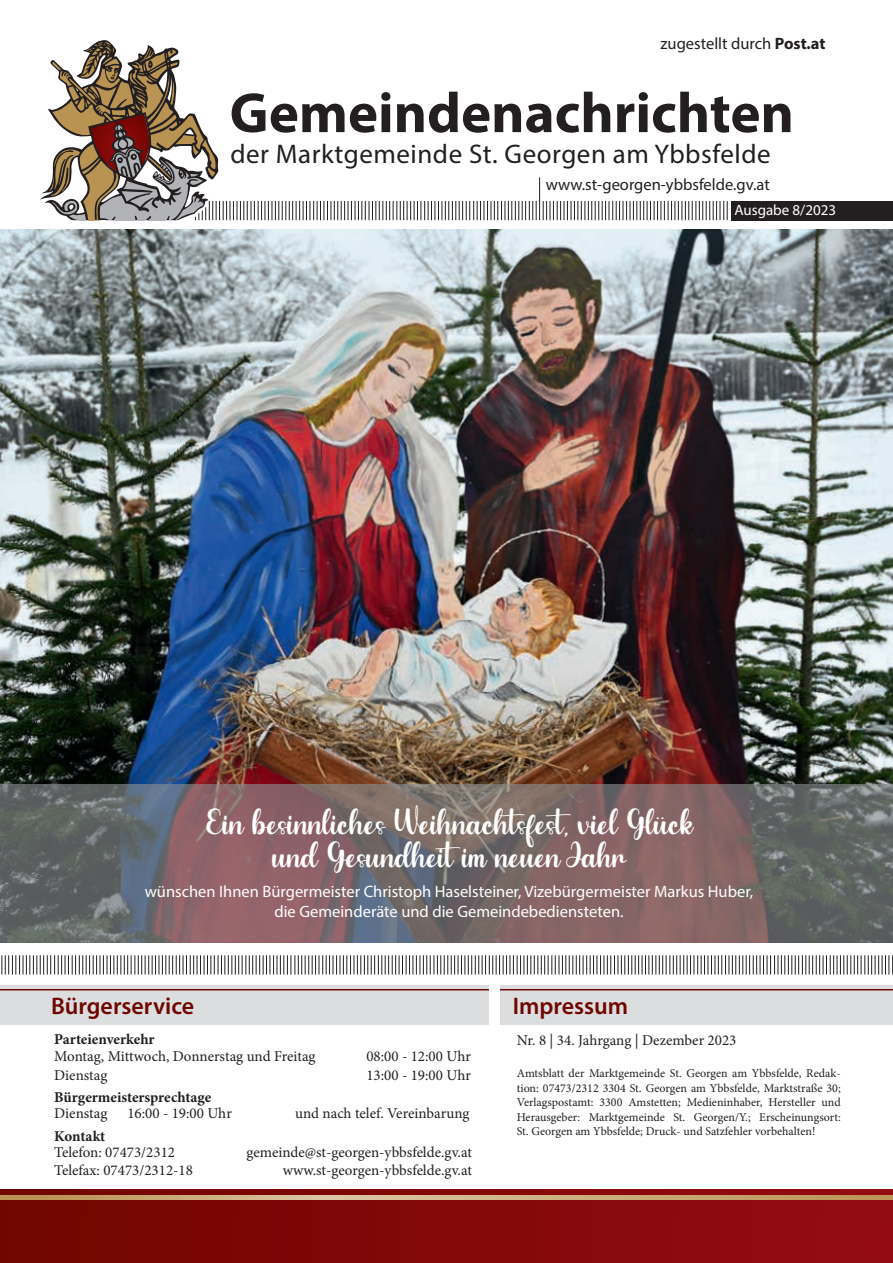
<style>
.page{position:relative;width:893px;height:1263px;background:#fff}
.page>*{position:absolute;margin:0;border:0;box-sizing:border-box;transform-origin:0 0}
.t1{font:700 57px "Myriad Pro";color:#231f20}
.t2{font:27px/32.4px "Chocolate";color:#fff;text-align:center}
.t3{font:27px "Myriad Pro";letter-spacing:.02em;color:#231f20}
.t4{font:600 24px "Myriad Pro";color:#700600}
.t5{font:16.5px/19.8px "Myriad Pro";color:#fff;text-align:center}
.t6{font:16.5px "Myriad Pro";color:#231f20}
.t7{font:15px/18px "Minion Pro";color:#231f20}
.t8{font:700 15px "Minion Pro";letter-spacing:-.005em;color:#231f20}
.t9{font:15px "Myriad Pro";color:#fff}
.t10{font:12px/14.4px "Minion Pro";color:#231f20;text-align:justify}
.s1{font-weight:700}
</style>
<div class="page">
<hr style="left:539px;top:177px;width:1px;height:43px;background:#231f20">
<svg style="left:543px;top:201px;width:185px;height:19px"></svg>
<svg style="left:1px;top:955px;width:892px;height:19px"></svg>
<svg style="left:40px;top:40px;width:497px;height:180px"></svg>
<div style="left:731px;top:201px;width:162px;height:19px;background:#231f20"></div>
<div style="left:0;top:1189px;width:893px;height:74px;background:linear-gradient(to right,#740a02,#961015)"></div>
<svg style="left:0;top:1195px;width:893px;height:4px;background:#caab79"></svg>
<div style="left:500px;top:985px;width:393px;height:39px;background:#dcdddf"></div>
<div style="left:0;top:985px;width:489px;height:39px;background:#dcdddf"></div>
<hr style="left:500px;top:989px;width:393px;height:1px;background:#700600">
<hr style="left:0;top:989px;width:489px;height:1px;background:#700600">
<img style="left:0;top:229px;width:893px;height:555px">
<svg style="left:0;top:784px;width:893px;height:158px;background:#776768"></svg>
<h3 class="t6" style="left:661px;top:33px;width:166px">zugestellt durch <span class="s1">Post.at</span></h3>
<h1 class="t1" style="left:230px;top:76px;width:566px">Gemeindenachrichten</h1>
<h2 class="t3" style="left:230px;top:137px;width:542px">der Marktgemeinde St. Georgen am Ybbsfelde</h2>
<h3 class="t6" style="left:546px;top:174px;width:226px">www.st-georgen-ybbsfelde.gv.at</h3>
<p class="t9" style="left:734px;top:201px;width:103px">Ausgabe 8/2023</p>
<h2 class="t2" style="left:205px;top:809px;width:489px">Ein besinnliches Weihnachtsfest, viel Glück und Gesundheitim neuen Jahr</h2>
<h3 class="t5" style="left:145px;top:882px;width:610px">wünschen Ihnen Bürgermeister Christoph Haselsteiner, Vizebürgermeister Markus Huber, die Gemeinderäte und die Gemeindebediensteten.</h3>
<h3 class="t4" style="left:51px;top:990px;width:145px">Bürgerservice</h3>
<h3 class="t4" style="left:513px;top:990px;width:117px">Impressum</h3>
<p class="t8" style="left:54px;top:1029px;width:102px">Parteienverkehr</p>
<p class="t7" style="left:517px;top:1031px;width:221px">Nr. 8 | 34. Jahrgang | Dezember 2023</p>
<p class="t10" style="left:517px;top:1066px;width:326px">Amtsblatt der Marktgemeinde St. Georgen am Ybbsfelde, Redak&shy;tion: 07473/2312 3304 St. Georgen am Ybbsfelde, Marktstraße 30; Verlagspostamt: 3300 Amstetten; Medieninhaber, Hersteller und Herausgeber: Marktgemeinde St. Georgen/Y.; Erscheinungsort:<br>St. Georgen am Ybbsfelde; Druck- und Satzfehler vorbehalten!</p>
<p class="t7" style="left:54px;top:1047px;width:263px">Montag, Mittwoch, Donnerstag und Freitag</p>
<p class="t7" style="left:366px;top:1047px;width:106px">08:00 - 12:00 Uhr</p>
<p class="t7" style="left:366px;top:1066px;width:106px">13:00 - 19:00 Uhr</p>
<p class="t7" style="left:54px;top:1066px;width:55px">Dienstag</p>
<p class="t8" style="left:54px;top:1087px;width:159px">Bürgermeistersprechtage</p>
<p class="t8" style="left:54px;top:1125px;width:53px">Kontakt</p>
<p class="t7" style="left:127px;top:1105px;width:106px">16:00 - 19:00 Uhr</p>
<p class="t7" style="left:295px;top:1105px;width:176px">und nach telef. Vereinbarung</p>
<p class="t7" style="left:54px;top:1105px;width:55px">Dienstag</p>
<p class="t7" style="left:54px;top:1143px;width:140px">Telefon: 07473/2312<br>Telefax: 07473/2312-18</p>
<p class="t7" style="left:247px;top:1143px;width:227px;text-align:right">gemeinde@st-georgen-ybbsfelde.gv.at www.st-georgen-ybbsfelde.gv.at</p>
</div>
